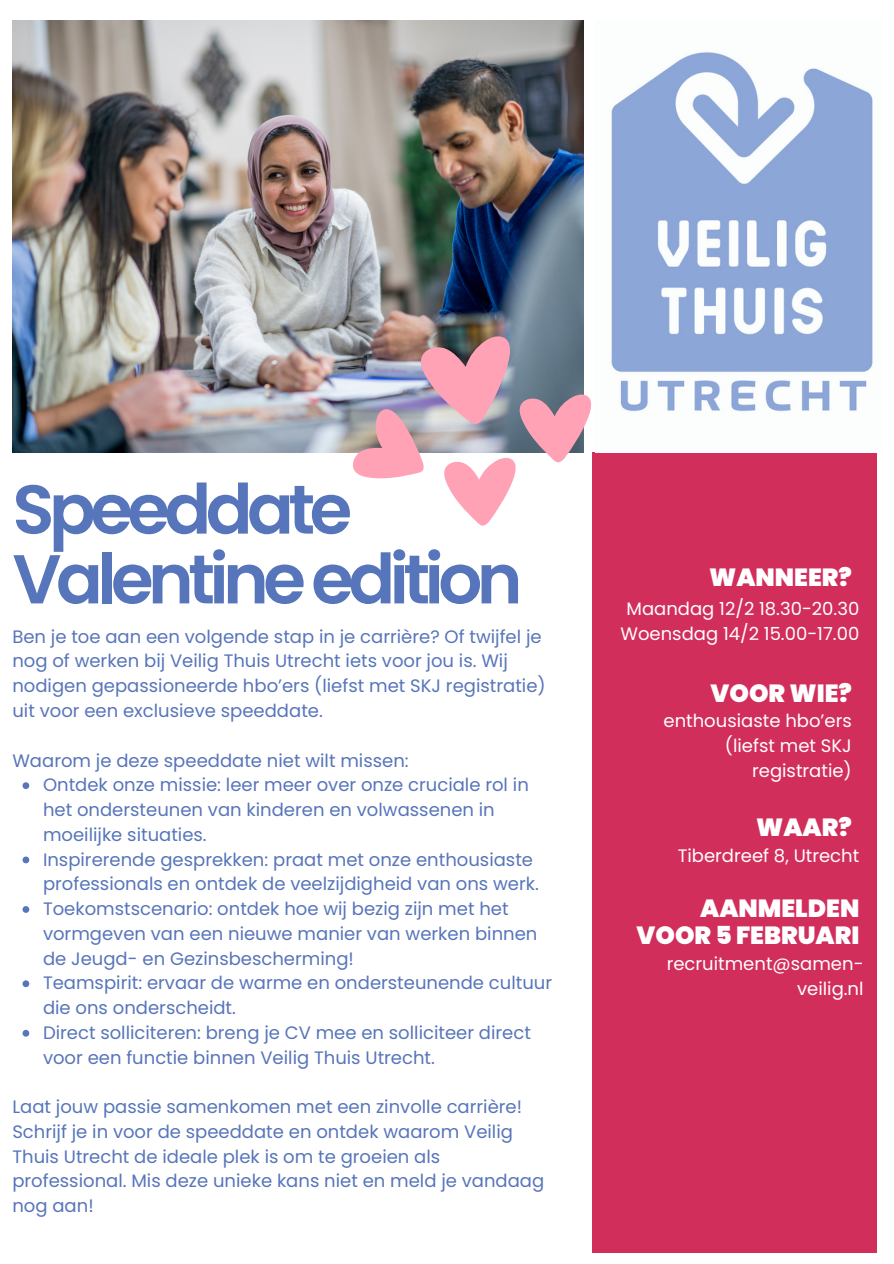
<style>
.page{position:relative;width:894px;height:1264px;background:#fff}
.page>*{position:absolute;margin:0;border:0;box-sizing:border-box;transform-origin:0 0}
.t1{font:600 69px/69.8px "Poppins";letter-spacing:-.08em;color:#5775ba}
.t2{font:900 24.75px/27px "Poppins";color:#fff;text-align:right}
.t3{font:18px/24.8px "Poppins";color:#5775ba}
.t4{font:18px/24.8px "Poppins";color:#fff;text-align:right}
</style>
<div class="page">
<div style="left:591px;top:452px;width:285px;height:800px;background:#d22e5c"></div>
<img style="left:611px;top:52px;width:262px;height:360px">
<img style="left:12px;top:20px;width:571px;height:432px">
<svg style="left:23px;top:782px;width:6px;height:7px"></svg>
<svg style="left:23px;top:856px;width:6px;height:7px"></svg>
<svg style="left:23px;top:906px;width:6px;height:6px"></svg>
<svg style="left:23px;top:980px;width:6px;height:7px"></svg>
<svg style="left:23px;top:1029px;width:6px;height:7px"></svg>
<img style="left:350px;top:336px;width:242px;height:190px">
<p class="t1" style="left:12px;top:474px;width:511px">Speeddate<br>Valentine edition</p>
<p class="t3" style="left:12px;top:624px;width:534px">Ben je toe aan een volgende stap in je carrière? Of twijfel je nog of werken bij Veilig Thuis Utrecht iets voor jou is. Wij nodigen gepassioneerde hbo’ers (liefst met SKJ registratie) uit voor een exclusieve speeddate.</p>
<p class="t3" style="left:12px;top:747px;width:398px">Waarom je deze speeddate niet wilt missen:</p>
<p class="t3" style="left:43px;top:772px;width:487px">Ontdek onze missie: leer meer over onze cruciale rol in het ondersteunen van kinderen en volwassenen in moeilijke situaties.</p>
<p class="t3" style="left:43px;top:846px;width:497px">Inspirerende gesprekken: praat met onze enthousiaste professionals en ontdek de veelzijdigheid van ons werk.</p>
<p class="t3" style="left:43px;top:896px;width:496px">Toekomstscenario: ontdek hoe wij bezig zijn met het vormgeven van een nieuwe manier van werken binnen de Jeugd- en Gezinsbescherming!</p>
<p class="t3" style="left:43px;top:970px;width:510px">Teamspirit: ervaar de warme en ondersteunende cultuur die ons onderscheidt.</p>
<p class="t3" style="left:43px;top:1020px;width:489px">Direct solliciteren: breng je CV mee en solliciteer direct voor een functie binnen Veilig Thuis Utrecht.</p>
<p class="t3" style="left:12px;top:1094px;width:511px">Laat jouw passie samenkomen met een zinvolle carrière!</p>
<p class="t3" style="left:12px;top:1119px;width:533px">Schrijf je in voor de speeddate en ontdek waarom Veilig Thuis Utrecht de ideale plek is om te groeien als professional. Mis deze unieke kans niet en meld je vandaag nog aan!</p>
<p class="t2" style="left:709px;top:563px;width:144px">WANNEER?</p>
<p class="t4" style="left:626px;top:596px;width:234px">Maandag 12/2 18.30-20.30</p>
<p class="t4" style="left:620px;top:621px;width:240px">Woensdag 14/2 15.00-17.00</p>
<p class="t2" style="left:710px;top:679px;width:143px">VOOR WIE?</p>
<p class="t4" style="left:663px;top:708px;width:190px">enthousiaste hbo’ers (liefst met SKJ registratie)</p>
<p class="t2" style="left:756px;top:813px;width:97px">WAAR?</p>
<p class="t4" style="left:677px;top:842px;width:183px">Tiberdreef 8, Utrecht</p>
<p class="t2" style="left:636px;top:895px;width:224px">AANMELDEN<br>VOOR 5 FEBRUARI</p>
<p class="t4" style="left:666px;top:951px;width:198px">recruitment@samen&shy;veilig.nl</p>
</div>
